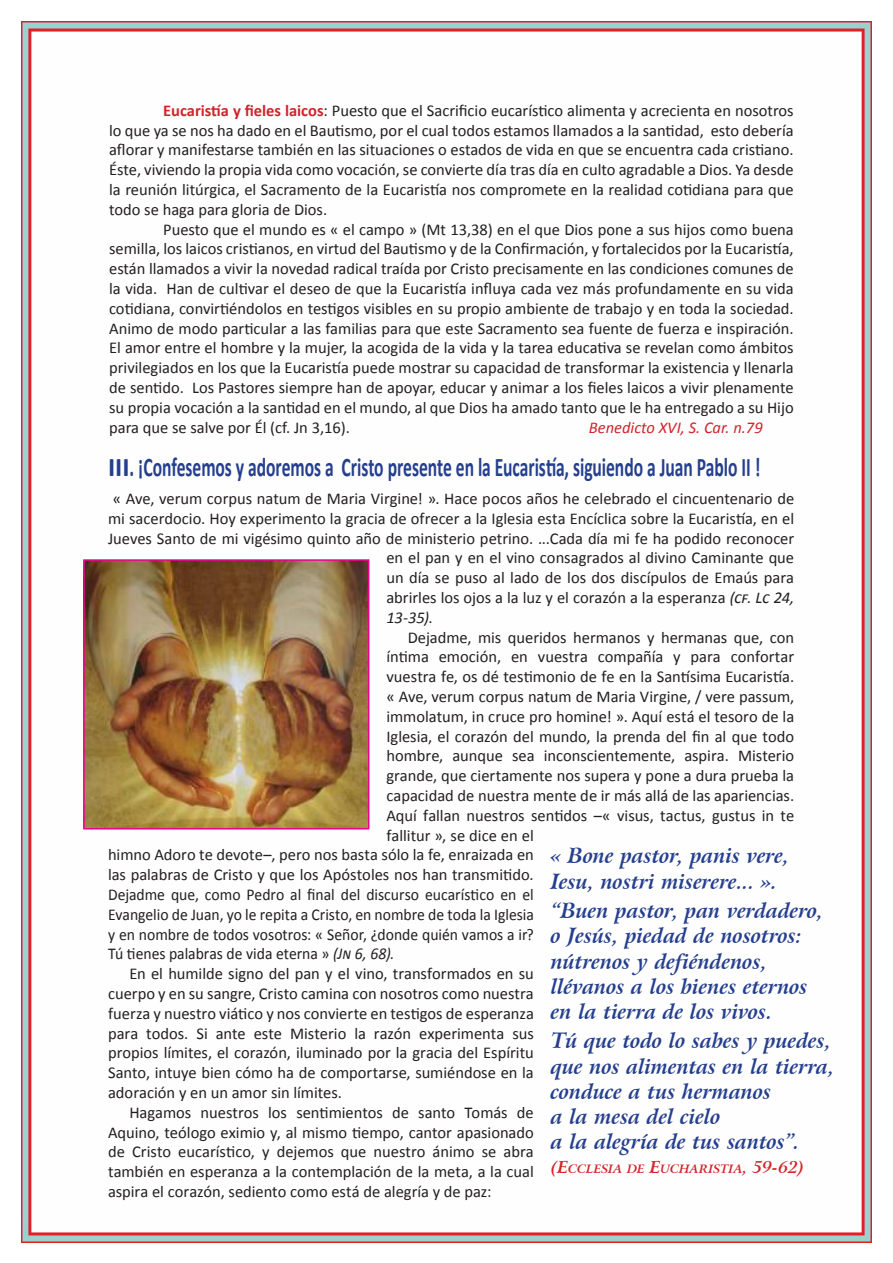
<style>
.page{position:relative;width:893px;height:1263px;background:#fff}
.page>*{position:absolute;margin:0;border:0;box-sizing:border-box;transform-origin:0 0}
.Subtitulos{font:700 27px "Calibri";letter-spacing:-.005em;color:#253f8e}
.t1{font:italic 700 21px/25.2px "Arrus BT";letter-spacing:-.005em;color:#253f8e}
.Texto_Calibri_11{font:16.5px/19.8px "Calibri";color:#231f20;text-align:justify}
.Texto_Arial{font:16.5px/19.8px "Calibri";color:#231f20;text-align:justify}
.Texto_Calibri_11-2{font:16.5px "Calibri";color:#231f20;scale:.95 1}
.Texto_Arial-2{font:italic 16.5px "Calibri";color:#d1232a}
.Texto_Calibri_11-3{font:italic 16.5px "Calibri";color:#231f20}
.t2{font:italic 700 11.55px "Arrus BT";color:#d1232a}
.s1{font-weight:700;color:#d1232a}
.s2{font-style:italic}
.s3{font-style:normal}
.s4{font-size:16.5px}
</style>
<div class="page">
<img style="left:21px;top:22px;width:851px;height:1220px">
<img style="left:86px;top:562px;width:280px;height:264px">
<div style="left:83px;top:559px;width:286px;height:270px;border:2px solid #ed028c"></div>
<p class="Texto_Arial" style="left:109px;top:101px;width:686px;text-indent:54px"><span class="s1">Eucaristía y fieles laicos</span>: Puesto que el Sacrificio eucarístico alimenta y acrecienta en nosotros lo que ya se nos ha dado en el Bautismo, por el cual todos estamos llamados a la santidad, esto debería aflorar y manifestarse también en las situaciones o estados de vida en que se encuentra cada cristiano.<br>Éste, viviendo la propia vida como vocación, se convierte día tras día en culto agradable a Dios. Ya desde la reunión litúrgica, el Sacramento de la Eucaristía nos compromete en la realidad cotidiana para que todo se haga para gloria de Dios.</p>
<p class="Texto_Arial" style="left:109px;top:219px;width:686px;text-indent:54px">Puesto que el mundo es « el campo » (Mt 13,38) en el que Dios pone a sus hijos como buena semilla, los laicos cristianos, en virtud del Bautismo y de la Confirmación, y fortalecidos por la Eucaristía, están llamados a vivir la novedad radical traída por Cristo precisamente en las condiciones comunes de la vida. Han de cultivar el deseo de que la Eucaristía influya cada vez más profundamente en su vida cotidiana, convirtiéndolos en testigos visibles en su propio ambiente de trabajo y en toda la sociedad.<br>Animo de modo particular a las familias para que este Sacramento sea fuente de fuerza e inspiración.<br>El amor entre el hombre y la mujer, la acogida de la vida y la tarea educativa se revelan como ámbitos privilegiados en los que la Eucaristía puede mostrar su capacidad de transformar la existencia y llenarla de sentido. Los Pastores siempre han de apoyar, educar y animar a los fieles laicos a vivir plenamente su propia vocación a la santidad en el mundo, al que Dios ha amado tanto que le ha entregado a su Hijo para que se salve por Él (cf. Jn 3,16).</p>
<p class="Texto_Arial-2" style="left:589px;top:416px;width:175px">Benedicto XVI, S. Car. n.79</p>
<p class="Subtitulos" style="left:108px;top:449px;width:654px">III. ¡Confesemos y adoremos a Cristo presente en la Eucaristía, siguiendo a Juan Pablo II !</p>
<p class="Texto_Calibri_11" style="left:113px;top:489px;width:683px">« Ave, verum corpus natum de Maria Virgine! ». Hace pocos años he celebrado el cincuentenario de</p>
<p class="Texto_Calibri_11" style="left:108px;top:508px;width:688px">mi sacerdocio. Hoy experimento la gracia de ofrecer a la Iglesia esta Encíclica sobre la Eucaristía, en el</p>
<p class="Texto_Calibri_11" style="left:108px;top:528px;width:688px">Jueves Santo de mi vigésimo quinto año de ministerio petrino. ...Cada día mi fe ha podido reconocer</p>
<p class="Texto_Calibri_11" style="left:386px;top:548px;width:409px">en el pan y en el vino consagrados al divino Caminante que</p>
<p class="Texto_Calibri_11" style="left:386px;top:568px;width:409px">un día se puso al lado de los dos discípulos de Emaús para</p>
<p class="Texto_Calibri_11" style="left:386px;top:588px;width:409px">abrirles los ojos a la luz y el corazón a la esperanza <span class="s2">(cf. Lc 24,</span></p>
<p class="Texto_Calibri_11-3" style="left:386px;top:606px;width:48px">13-35)<span class="s3">.</span></p>
<p class="Texto_Calibri_11" style="left:408px;top:627px;width:388px">Dejadme, mis queridos hermanos y hermanas que, con</p>
<p class="Texto_Calibri_11" style="left:386px;top:647px;width:409px">íntima emoción, en vuestra compañía y para confortar</p>
<p class="Texto_Calibri_11" style="left:386px;top:667px;width:409px">vuestra fe, os dé testimonio de fe en la Santísima Eucaristía.</p>
<p class="Texto_Calibri_11" style="left:386px;top:687px;width:409px">« Ave, verum corpus natum de Maria Virgine, / vere passum,</p>
<p class="Texto_Calibri_11" style="left:386px;top:706px;width:409px">immolatum, in cruce pro homine! ». Aquí está el tesoro de la</p>
<p class="Texto_Calibri_11" style="left:386px;top:726px;width:409px">Iglesia, el corazón del mundo, la prenda del fin al que todo</p>
<p class="Texto_Calibri_11" style="left:386px;top:746px;width:409px">hombre, aunque sea inconscientemente, aspira. Misterio</p>
<p class="Texto_Calibri_11" style="left:386px;top:766px;width:409px">grande, que ciertamente nos supera y pone a dura prueba la</p>
<p class="Texto_Calibri_11" style="left:386px;top:786px;width:409px">capacidad de nuestra mente de ir más allá de las apariencias.</p>
<p class="Texto_Calibri_11" style="left:386px;top:805px;width:409px">Aquí fallan nuestros sentidos –« visus, tactus, gustus in te</p>
<p class="Texto_Calibri_11" style="left:386px;top:825px;width:149px">fallitur », se dice en el</p>
<p class="Texto_Calibri_11" style="left:108px;top:845px;width:427px">himno Adoro te devote–, pero nos basta sólo la fe, enraizada en</p>
<p class="Texto_Calibri_11" style="left:108px;top:865px;width:427px">las palabras de Cristo y que los Apóstoles nos han transmitido.</p>
<p class="Texto_Calibri_11-2" style="left:108px;top:884px;width:449px">Dejadme que, como Pedro al final del discurso eucarístico en el</p>
<p class="Texto_Calibri_11-2" style="left:108px;top:904px;width:450px">Evangelio de Juan, yo le repita a Cristo, en nombre de toda la Iglesia</p>
<p class="Texto_Calibri_11-2" style="left:108px;top:924px;width:450px">y en nombre de todos vosotros: « Señor, ¿donde quién vamos a ir?</p>
<p class="Texto_Calibri_11-2" style="left:108px;top:943px;width:303px">Tú tienes palabras de vida eterna » <span class="s2">(Jn 6, 68).</span></p>
<p class="Texto_Calibri_11" style="left:108px;top:964px;width:427px;text-indent:21px">En el humilde signo del pan y el vino, transformados en su cuerpo y en su sangre, Cristo camina con nosotros como nuestra fuerza y nuestro viático y nos convierte en testigos de esperanza para todos. Si ante este Misterio la razón experimenta sus propios límites, el corazón, iluminado por la gracia del Espíritu Santo, intuye bien cómo ha de comportarse, sumiéndose en la adoración y en un amor sin límites.</p>
<p class="Texto_Calibri_11" style="left:108px;top:1102px;width:427px;text-indent:21px">Hagamos nuestros los sentimientos de santo Tomás de Aquino, teólogo eximio y, al mismo tiempo, cantor apasionado de Cristo eucarístico, y dejemos que nuestro ánimo se abra también en esperanza a la contemplación de la meta, a la cual aspira el corazón, sediento como está de alegría y de paz:</p>
<p class="t1" style="left:551px;top:844px;width:240px">« Bone pastor, panis vere,<br>Iesu, nostri miserere... ».</p>
<p class="t1" style="left:551px;top:898px;width:274px">“Buen pastor, pan verdadero, o Jesús, piedad de nosotros: nútrenos y defiéndenos, llévanos a los bienes eternos en la tierra de los vivos.</p>
<p class="t1" style="left:551px;top:1029px;width:285px">Tú que todo lo sabes y puedes, que nos alimentas en la tierra, conduce a tus hermanos<br>a la mesa del cielo<br>a la alegría de tus santos”.</p>
<p class="t2" style="left:551px;top:1162px;width:255px"><span class="s4">(E</span>CCLESIA DE <span class="s4">E</span>UCHARISTIA<span class="s4">, 59-62)</span></p>
</div>
